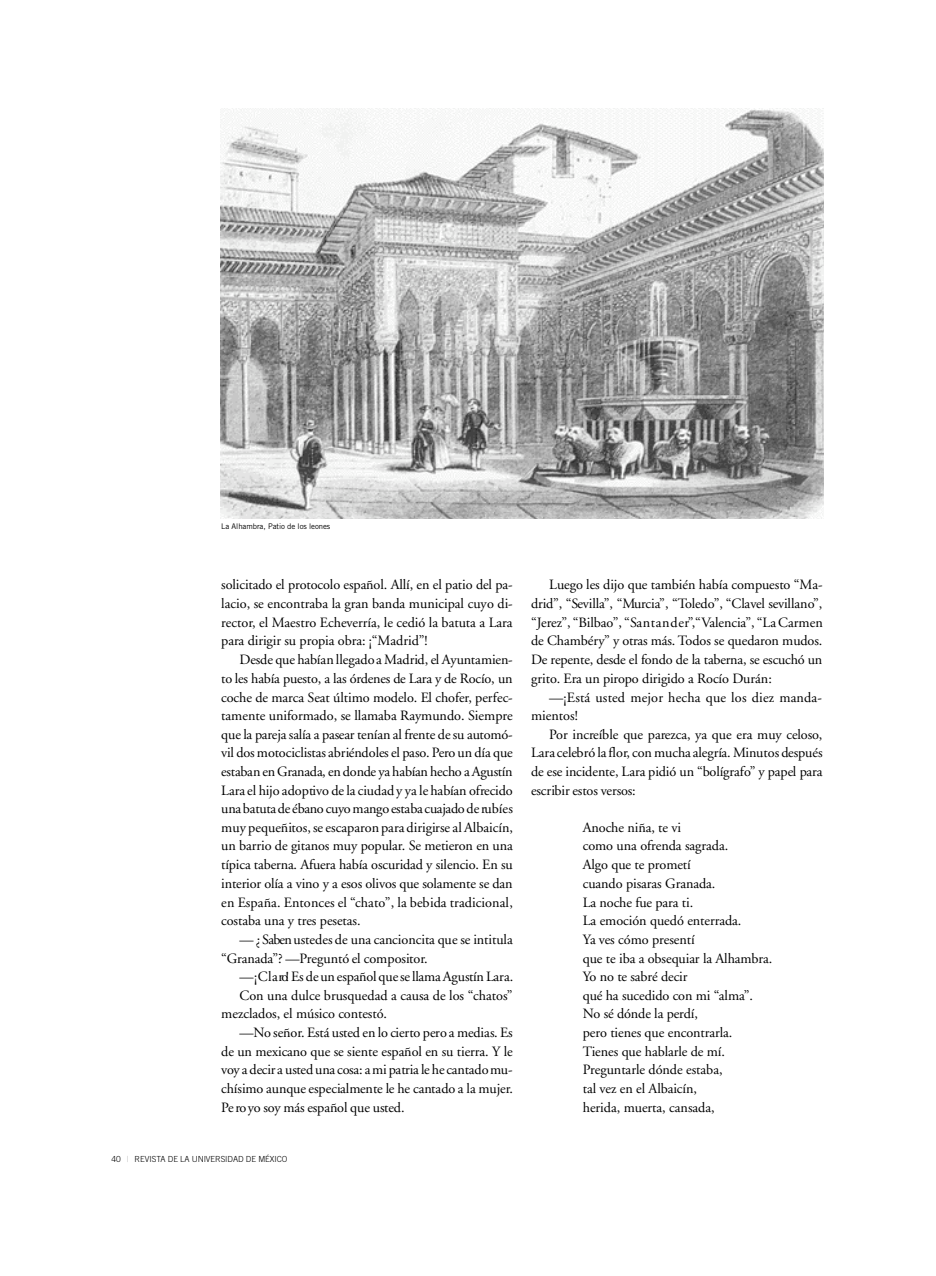
<style>
.page{position:relative;width:936px;height:1276px;background:#fff}
.page>*{position:absolute;margin:0;border:0;box-sizing:border-box;transform-origin:0 0}
.t1{font:14.25px/18.6px "Adobe Garamond";letter-spacing:-.005em;color:#000;text-align:justify}
.t2{font:300 8.4px "Trade Gothic";letter-spacing:-.01em;color:#000}
.t3{font:7.8px "Trade Gothic";letter-spacing:-.005em;color:#000}
.s1{font-weight:400;color:#bfbfbf}
</style>
<div class="page">
<img style="left:220px;top:108px;width:603px;height:410px">
<p class="t3" style="left:221px;top:523px;width:111px">La Alhambra, Patio de los leones</p>
<p class="t1" style="left:221px;top:577px;width:293px">solicitado el protocolo español. Allí, en el patio del pa&shy;lacio, se encontraba la gran banda municipal cuyo di&shy;rector, el Maestro Echeverría, le cedió la batuta a Lara para dirigir su propia obra: ¡“Madrid”!</p>
<p class="t1" style="left:221px;top:651px;width:293px;text-indent:18px">Desde que habían llegadoa Madrid, el Ayuntamien&shy;to les había puesto, a las órdenes de Lara y de Rocío, un coche de marca Seat último modelo. El chofer, perfec&shy;tamente uniformado, se llamaba Raymundo. Siempre que la pareja salía a pasear tenían al frente de su automó&shy;v il dos motociclistas abriéndoles el paso. Pe ro un día que estaban en Granada, en donde ya habían hecho a Agustín Lara el hijo adoptivo de la ciudad y ya le habían ofre c id o una batutade ébano cuyo mangoestaba cuajado deru b íe s muy pequeñitos, se escaparon para dirigirse al Albaicín, un barrio de gitanos muy popular. Se metieron en una típica taberna. Afuera había oscuridad y silencio. En su interior olía a vino y a esos olivos que solamente se dan en España. Entonces el “c h a to”, la bebida tradicional, costaba una y tres pesetas.</p>
<p class="t1" style="left:221px;top:931px;width:293px;text-indent:18px">— ¿ Saben ustedes de una cancioncita que se intitula “ Gra n a d a”? —Preguntó el compositor.</p>
<p class="t1" style="left:239px;top:968px;width:275px">— ¡C la ro! Es deunespañol quese llama Agustín Lara.</p>
<p class="t1" style="left:239px;top:987px;width:274px">Con una dulce brusquedad a causa de los “chatos”</p>
<p class="t1" style="left:221px;top:1006px;width:167px">mezclados, el músico contestó.</p>
<p class="t1" style="left:221px;top:1024px;width:293px;text-indent:18px">— No señor. Está usted en lo cierto pero a medias. Es de un mexicano que se siente español en su tierra. Y le voy a decir a usteduna cosa: a mi patria le he cantadomu&shy;chísimo aunque especialmente le he cantado a la mujer.<br>Pe royo soy más español que usted.</p>
<p class="t2" style="left:112px;top:1155px;width:177px">40 <span class="s1">|</span> REVISTA DE LA UNIVERSIDAD DE MÉXICO</p>
<p class="t1" style="left:531px;top:577px;width:293px;text-indent:18px">Luego les dijo que también había compuesto “Ma&shy;d rid”, “Se v illa”, “Mu rc ia”, “To le d o”, “Clavel sevillano” , “ Je rez”, “Bilb a o”, “Sa n t a n d e r”,“Va le n c ia”, “LaCarmen de Chambéry” y otras más. Todos se quedaron mudos.<br>De repente, desde el fondo de la taberna, se escuchó un grito. Era un piropo dirigido a Rocío Durán:</p>
<p class="t1" style="left:531px;top:689px;width:292px;text-indent:18px">—¡Está usted mejor hecha que los diez manda&shy;mientos!</p>
<p class="t1" style="left:531px;top:726px;width:293px;text-indent:18px">Por increíble que parezca, ya que era muy celoso, Lara celebró la flor, con mucha alegría. Minutos después de ese incidente, Lara pidió un “bolígrafo” y papel para escribir estos ve rso s:</p>
<p class="t1" style="left:582px;top:819px;width:191px;text-align:left">Anoche niña, te vi<br>como una ofrenda sagrada.<br>Algo que te prometí<br>cuando pisaras Granada.<br>La noche fue para ti.<br>La emoción quedó enterrada.<br>Ya ves cómo presentí<br>que te iba a obsequiar la Alhambra.<br>Yo no te sabré decir<br>qué ha sucedido con mi “alma”.<br>No sé dónde la perdí,<br>pero tienes que encontrarla.<br>Tienes que hablarle de mí.<br>Preguntarle dónde estaba,<br>tal vez en el Albaicín,<br>herida, muerta, cansada,</p>
</div>
